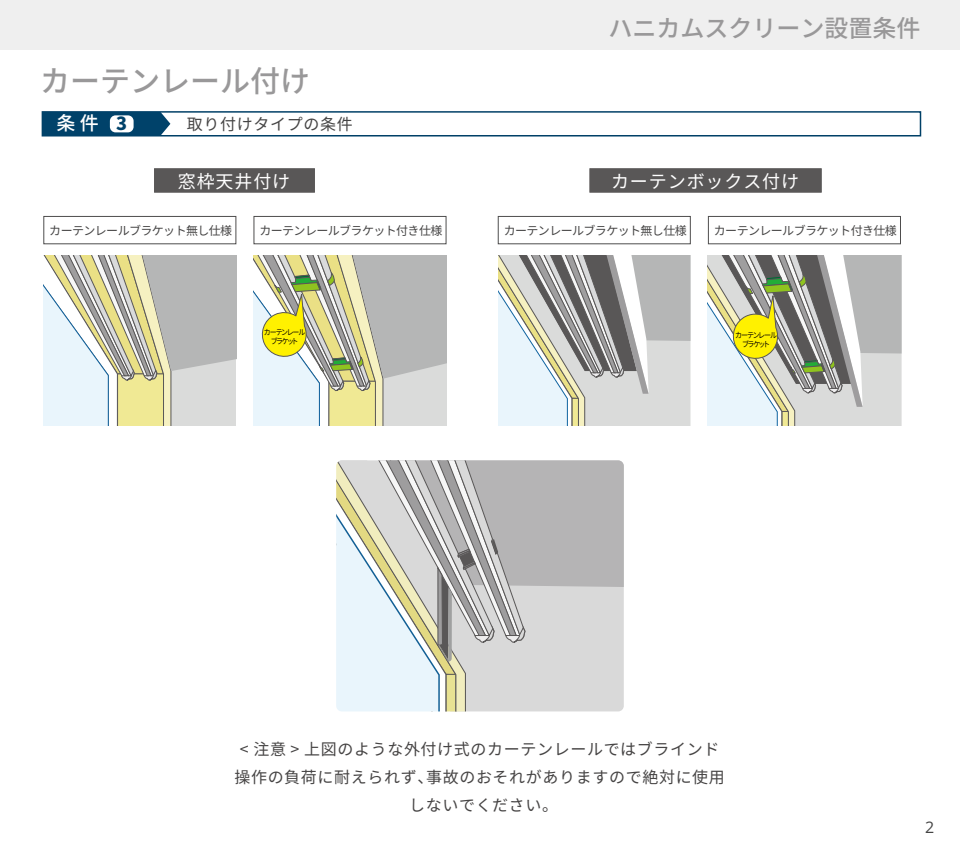
<style>
.page{position:relative;width:960px;height:850px;background:#fff}
.page>*{position:absolute;margin:0;border:0;box-sizing:border-box;transform-origin:0 0}
.t1{font:500 30px "Noto Sans CJ Kjp";color:#999899}
.t2{font:500 24px "Noto Sans CJ Kjp";color:#999899}
.t3{font:500 19px "Noto Sans CJ Kjp";color:#fff}
.t4{font:18px "Noto Sans Mono CJ Kjp";letter-spacing:.05em;color:#fff}
.t5{font:16px/28px "Noto Sans CJ Kjp";letter-spacing:.04em;color:#464444;text-align:center}
.t6{font:16px "Noto Sans CJ Kjp";letter-spacing:.04em;color:#454444}
.t7{font:16px "Open Sans";color:#444}
.t8{font:12px "Noto Sans CJ Kjp";letter-spacing:-.05em;color:#454444}
.t9{font:7.8px/9.4px "Noto Sans CJ Kjp";letter-spacing:-.19em;color:#060001;text-align:center;scale:.9 1}
.t10{font:7.7px/9.3px "Noto Sans CJ Kjp";letter-spacing:-.19em;color:#060001;text-align:center;scale:.9 1}
.s1{font-weight:900;font-size:18px;color:#00426a}
</style>
<div class="page">
<div style="left:0;top:0;width:960px;height:50px;background:#efefef"></div>
<div style="left:154px;top:169px;width:161px;height:23px;background:#595757"></div>
<div style="left:42px;top:111px;width:879px;height:26px;border:2px solid #004067"></div>
<div style="left:42px;top:112px;width:128px;height:24px;background:#00426a"></div>
<div style="left:110px;top:115px;width:24px;height:17px;background:#fff;border-radius:6px"></div>
<div style="left:590px;top:169px;width:231px;height:23px;background:#595757"></div>
<div style="left:44px;top:216px;width:192px;height:28px;border:1px solid #4e4d4d"></div>
<div style="left:254px;top:216px;width:192px;height:28px;border:1px solid #4e4d4d"></div>
<div style="left:498px;top:216px;width:193px;height:28px;border:1px solid #4e4d4d"></div>
<div style="left:708px;top:216px;width:193px;height:28px;border:1px solid #4e4d4d"></div>
<svg style="left:44px;top:255px;width:192px;height:171px;background:#ced0c3"></svg>
<svg style="left:254px;top:255px;width:192px;height:171px;background:#cccdb4"></svg>
<svg style="left:498px;top:255px;width:192px;height:170px;background:#c1c3c1"></svg>
<svg style="left:707px;top:255px;width:195px;height:171px;background:#bfc1b2"></svg>
<div style="left:526px;top:587px;width:98px;height:124px;background:#d9d9d9"></div>
<div style="left:526px;top:460px;width:98px;height:127px;background:#b5b4b5"></div>
<svg style="left:336px;top:460px;width:190px;height:251px;background:#cdd0cc"></svg>
<h1 class="t1" style="left:40px;top:64px;width:272px">カーテンレール付け</h1>
<p class="t3" style="left:57px;top:112px;width:72px">条 件 <span class="s1">3</span></p>
<p class="t6" style="left:187px;top:116px;width:167px">取り付けタイプの条件</p>
<h2 class="t2" style="left:608px;top:15px;width:313px">ハニカムスクリーン設置条件</h2>
<p class="t4" style="left:178px;top:171px;width:114px">窓枠天井付け</p>
<p class="t8" style="left:49px;top:223px;width:184px">カーテンレールブラケット無し仕様</p>
<p class="t8" style="left:504px;top:223px;width:184px">カーテンレールブラケット無し仕様</p>
<p class="t8" style="left:714px;top:223px;width:184px">カーテンレールブラケット付き仕様</p>
<p class="t4" style="left:611px;top:171px;width:190px">カーテンボックス付け</p>
<p class="t8" style="left:259px;top:223px;width:184px">カーテンレールブラケット付き仕様</p>
<p class="t10" style="left:264px;top:327px;width:47px">カーテンレールブラケット</p>
<p class="t9" style="left:735px;top:331px;width:48px">カーテンレールブラケット</p>
<p class="t5" style="left:234px;top:736px;width:492px">&lt; 注意 &gt; 上図のような外付け式のカーテンレールではブラインド操作の負荷に耐えられず、事故のおそれがありますので絶対に使用しないでください。</p>
<p class="t7" style="left:925px;top:816px;width:11px">2</p>
</div>
